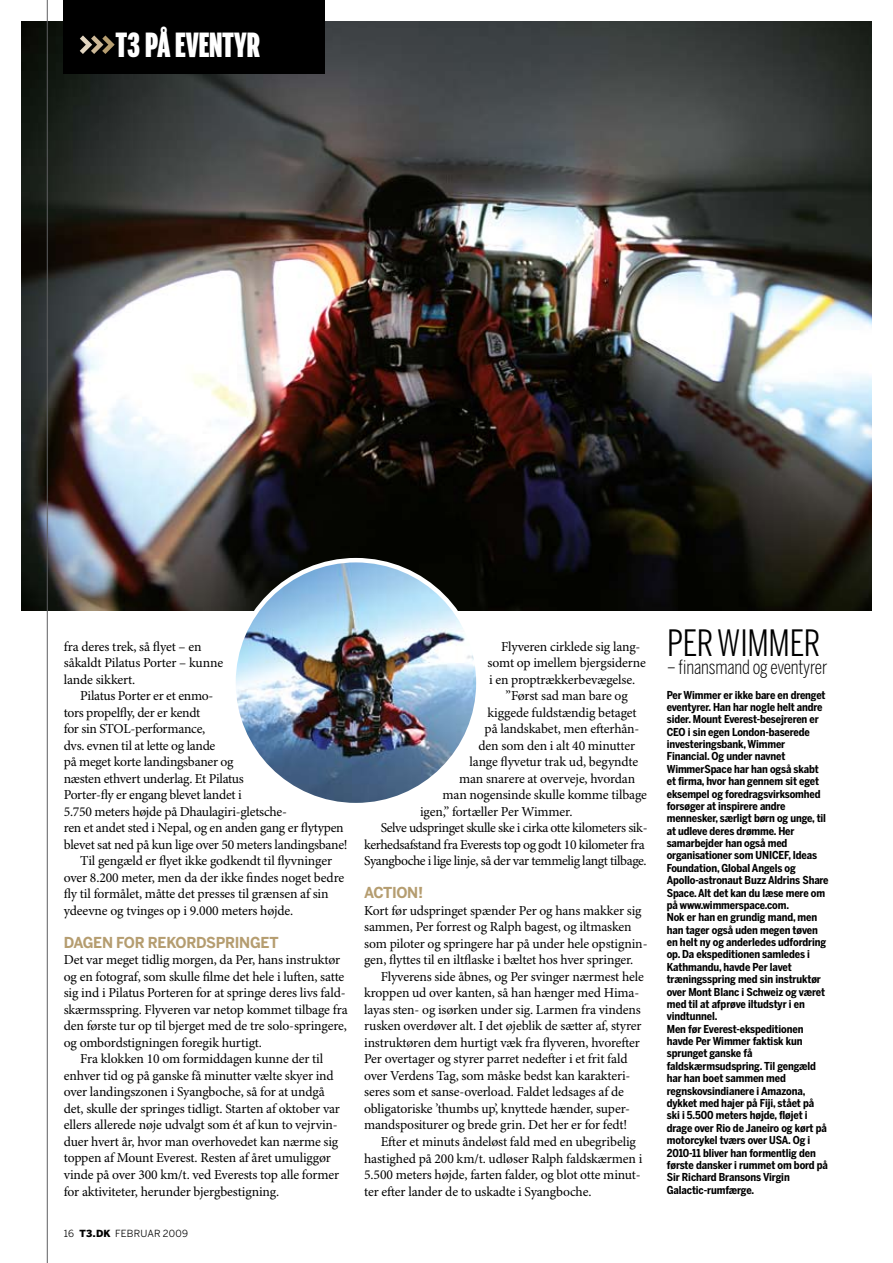
<style>
.page{position:relative;width:893px;height:1263px;background:#fff}
.page>*{position:absolute;margin:0;border:0;box-sizing:border-box;transform-origin:0 0}
.t1{font:36px "Benton Sans Comp";letter-spacing:-.01em;color:#000}
.t2{font:900 33px "Benton Sans Extra Comp";color:#fff}
.t3{font:300 19.5px "Benton Sans Comp";letter-spacing:-.01em;color:#000}
.t4{font:700 15px "Benton Sans";letter-spacing:-.02em;color:#b59d70;scale:.95 1}
.t5{font:13.65px/16.5px "Minion Pro";letter-spacing:-.015em;color:#000}
.t6{font:700 10.8px/12.5px "Benton Sans Cond";letter-spacing:-.01em;color:#000}
.t7{font:9.75px "Benton Sans";letter-spacing:.02em;color:#000}
.s1{font-family:"Tremble";font-weight:400;font-size:52.5px;color:#e2d5c0}
.s2{font-family:"Tremble";font-weight:400;font-size:52.5px;color:#ccb897}
.s3{font-family:"Tremble";font-weight:400;font-size:52.5px;color:#b59d70}
.s4{font-weight:900}
</style>
<div class="page">
<img style="left:21px;top:21px;width:851px;height:590px">
<div style="left:64px;top:0;width:261px;height:73px;background:#000"></div>
<hr style="left:47px;top:0;width:1px;height:1263px;background:#5e5f61">
<img style="left:233px;top:560px;width:245px;height:245px;border-radius:122px">
<h2 class="t2" style="left:79px;top:25px;width:183px"><span class="s1">&gt;</span><span class="s2">&gt;</span><span class="s3">&gt;</span>T3 PÅ EVENTYR</h2>
<p class="t5" style="left:64px;top:639px;width:161px">fra deres trek, så flyet – en såkaldt Pilatus Porter – kunne lande sikkert.</p>
<p class="t5" style="left:80px;top:688px;width:135px">Pilatus Porter er et enmo-</p>
<p class="t5" style="left:64px;top:705px;width:138px">tors propelfly, der er kendt</p>
<p class="t5" style="left:64px;top:721px;width:143px">for sin STOL-performance,</p>
<p class="t5" style="left:64px;top:738px;width:153px">dvs. evnen til at lette og lande</p>
<p class="t5" style="left:64px;top:754px;width:171px">på meget korte landingsbaner og</p>
<p class="t5" style="left:64px;top:771px;width:182px">næsten ethvert underlag. Et Pilatus</p>
<p class="t5" style="left:64px;top:787px;width:179px">Porter-fly er engang blevet landet i</p>
<p class="t5" style="left:64px;top:804px;width:225px">5.750 meters højde på Dhaulagiri-gletsche-</p>
<p class="t5" style="left:64px;top:820px;width:281px">ren et andet sted i Nepal, og en anden gang er flytypen</p>
<p class="t5" style="left:64px;top:837px;width:285px">blevet sat ned på kun lige over 50 meters landingsbane!</p>
<p class="t5" style="left:80px;top:853px;width:253px">Til gengæld er flyet ikke godkendt til flyvninger</p>
<p class="t5" style="left:64px;top:870px;width:282px">over 8.200 meter, men da der ikke findes noget bedre</p>
<p class="t5" style="left:64px;top:886px;width:266px">fly til formålet, måtte det presses til grænsen af sin</p>
<p class="t5" style="left:64px;top:903px;width:231px">ydeevne og tvinges op i 9.000 meters højde.</p>
<p class="t4" style="left:64px;top:933px;width:228px">DAGEN FOR REKORDSPRINGET</p>
<p class="t5" style="left:64px;top:952px;width:278px">Det var meget tidlig morgen, da Per, hans instruktør</p>
<p class="t5" style="left:64px;top:969px;width:282px">og en fotograf, som skulle filme det hele i luften, satte</p>
<p class="t5" style="left:64px;top:985px;width:283px">sig ind i Pilatus Porteren for at springe deres livs fald-</p>
<p class="t5" style="left:64px;top:1002px;width:285px">skærmsspring. Flyveren var netop kommet tilbage fra</p>
<p class="t5" style="left:64px;top:1018px;width:285px">den første tur op til bjerget med de tre solo-springere,</p>
<p class="t5" style="left:64px;top:1035px;width:200px">og ombordstigningen foregik hurtigt.</p>
<p class="t5" style="left:80px;top:1051px;width:245px">Fra klokken 10 om formiddagen kunne der til</p>
<p class="t5" style="left:64px;top:1068px;width:272px">enhver tid og på ganske få minutter vælte skyer ind</p>
<p class="t5" style="left:64px;top:1084px;width:262px">over landingszonen i Syangboche, så for at undgå</p>
<p class="t5" style="left:64px;top:1101px;width:278px">det, skulle der springes tidligt. Starten af oktober var</p>
<p class="t5" style="left:64px;top:1117px;width:275px">ellers allerede nøje udvalgt som ét af kun to vejrvin-</p>
<p class="t5" style="left:64px;top:1134px;width:276px">duer hvert år, hvor man overhovedet kan nærme sig</p>
<p class="t5" style="left:64px;top:1150px;width:269px">toppen af Mount Everest. Resten af året umuliggør</p>
<p class="t5" style="left:64px;top:1167px;width:277px">vinde på over 300 km/t. ved Everests top alle former</p>
<p class="t5" style="left:64px;top:1183px;width:217px">for aktiviteter, herunder bjergbestigning.</p>
<p class="t7" style="left:64px;top:1227px;width:126px">16 <span class="s4">T3.DK</span> FEBRUAR 2009</p>
<p class="t5" style="left:501px;top:639px;width:141px">Flyveren cirklede sig lang-</p>
<p class="t5" style="left:488px;top:655px;width:160px">somt op imellem bjergsiderne</p>
<p class="t5" style="left:489px;top:672px;width:148px">i en proptrækkerbevægelse.</p>
<p class="t5" style="left:506px;top:688px;width:124px">”Først sad man bare og</p>
<p class="t5" style="left:488px;top:705px;width:151px">kiggede fuldstændig betaget</p>
<p class="t5" style="left:485px;top:721px;width:156px">på landskabet, men efterhån-</p>
<p class="t5" style="left:479px;top:738px;width:158px">den som den i alt 40 minutter</p>
<p class="t5" style="left:470px;top:754px;width:170px">lange flyvetur trak ud, begyndte</p>
<p class="t5" style="left:459px;top:771px;width:178px">man snarere at overveje, hvordan</p>
<p class="t5" style="left:443px;top:787px;width:206px">man nogensinde skulle komme tilbage</p>
<p class="t5" style="left:420px;top:804px;width:154px">igen,” fortæller Per Wimmer.</p>
<p class="t5" style="left:381px;top:820px;width:268px">Selve udspringet skulle ske i cirka otte kilometers sik-</p>
<p class="t5" style="left:364px;top:837px;width:282px">kerhedsafstand fra Everests top og godt 10 kilometer fra</p>
<p class="t5" style="left:364px;top:853px;width:284px">Syangboche i lige linje, så der var temmelig langt tilbage.</p>
<p class="t4" style="left:364px;top:884px;width:64px">ACTION!</p>
<p class="t5" style="left:364px;top:903px;width:285px">Kort før udspringet spænder Per og hans makker sig sammen, Per forrest og Ralph bagest, og iltmasken som piloter og springere har på under hele opstignin&shy;gen, flyttes til en iltflaske i bæltet hos hver springer.</p>
<p class="t5" style="left:364px;top:969px;width:281px;text-indent:17px">Flyverens side åbnes, og Per svinger nærmest hele kroppen ud over kanten, så han hænger med Hima&shy;layas sten- og isørken under sig. Larmen fra vindens rusken overdøver alt. I det øjeblik de sætter af, styrer instruktøren dem hurtigt væk fra flyveren, hvorefter Per overtager og styrer parret nedefter i et frit fald over Verdens Tag, som måske bedst kan karakteri&shy;seres som et sanse-overload. Faldet ledsages af de obligatoriske ’thumbs up’, knyttede hænder, super&shy;mandspositurer og brede grin. Det her er for fedt!</p>
<p class="t5" style="left:364px;top:1134px;width:280px;text-indent:17px">Efter et minuts åndeløst fald med en ubegribelig hastighed på 200 km/t. udløser Ralph faldskærmen i 5.500 meters højde, farten falder, og blot otte minut&shy;ter efter lander de to uskadte i Syangboche.</p>
<h1 class="t1" style="left:667px;top:622px;width:155px">PER WIMMER</h1>
<h3 class="t3" style="left:667px;top:656px;width:162px">– finansmand og eventyrer</h3>
<p class="t6" style="left:667px;top:688px;width:163px">Per Wimmer er ikke bare en drenget eventyrer. Han har nogle helt andre sider. Mount Everest-besejreren er<br>CEO i sin egen London-baserede investeringsbank, Wimmer<br>Financial. Og under navnet<br>WimmerSpace har han også skabt et firma, hvor han gennem sit eget eksempel og foredragsvirksomhed forsøger at inspirere andre mennesker, særligt børn og unge, til at udleve deres drømme. Her samarbejder han også med organisationer som UNICEF, Ideas<br>Foundation, Global Angels og<br>Apollo-astronaut Buzz Aldrins Share<br>Space. Alt det kan du læse mere om på www.wimmerspace.com.<br>Nok er han en grundig mand, men han tager også uden megen tøven en helt ny og anderledes udfordring op. Da ekspeditionen samledes i<br>Kathmandu, havde Per lavet træningsspring med sin instruktør over Mont Blanc i Schweiz og været med til at afprøve iltudstyr i en vindtunnel.<br>Men før Everest-ekspeditionen havde Per Wimmer faktisk kun sprunget ganske få faldskærmsudspring. Til gengæld har han boet sammen med regnskovsindianere i Amazona, dykket med hajer på Fiji, stået på ski i 5.500 meters højde, fløjet i drage over Rio de Janeiro og kørt på motorcykel tværs over USA. Og i<br>2010-11 bliver han formentlig den første dansker i rummet om bord på<br>Sir Richard Bransons Virgin<br>Galactic-rumfærge.</p>
</div>
